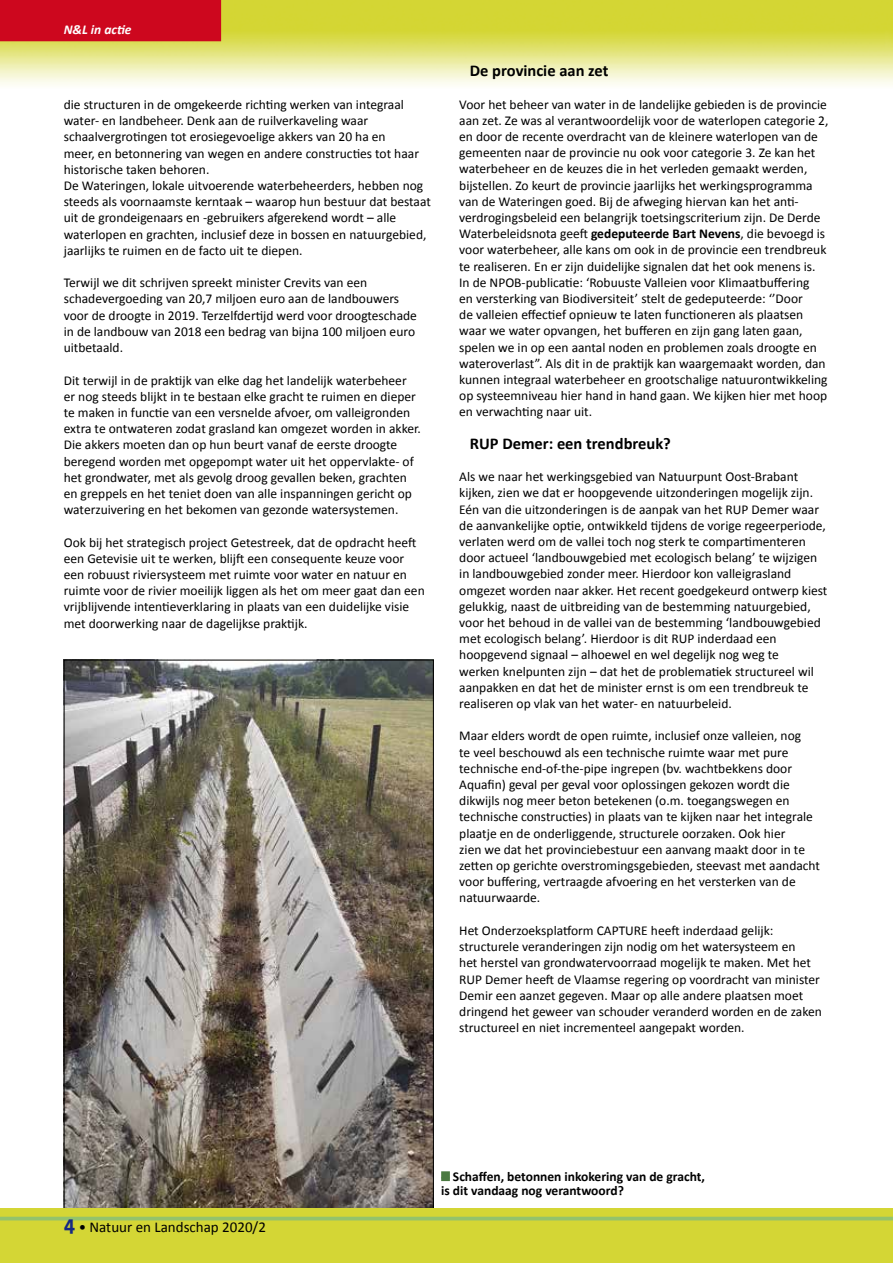
<style>
.page{position:relative;width:893px;height:1263px;background:#fff}
.page>*{position:absolute;margin:0;border:0;box-sizing:border-box;transform-origin:0 0}
.t1{font:700 16.5px "Calibri";color:#000}
.t2{font:15px "Calibri";color:#000}
.t3{font:13.5px/16.2px "Calibri";color:#000}
.t4{font:700 13.5px/14.2px "Calibri";color:#000}
.t5{font:italic 700 13.5px "Calibri";color:#fff}
.s1{font-weight:700}
.s2{font-family:"The Sans Office";font-weight:700;font-size:21px;color:#162983}
.s3{color:#4b7941}
</style>
<div class="page">
<img style="left:0;top:0;width:893px;height:86px">
<img style="left:66px;top:662px;width:366px;height:547px">
<div style="left:0;top:1209px;width:893px;height:54px;background:#d4d635"></div>
<hr style="left:0;top:1217px;width:893px;height:3px;background:#93c36c">
<div style="left:441px;top:1171px;width:9px;height:10px;background:#4b7941"></div>
<div style="left:0;top:0;width:221px;height:41px;background:#cd071e"></div>
<p class="t5" style="left:64px;top:21px;width:69px">N&amp;L in actie</p>
<p class="t3" style="left:64px;top:96px;width:369px">die structuren in de omgekeerde richting werken van integraal water- en landbeheer. Denk aan de ruilverkaveling waar schaalvergrotingen tot erosiegevoelige akkers van 20 ha en<br>meer, en betonnering van wegen en andere constructies tot haar historische taken behoren.<br>De Wateringen, lokale uitvoerende waterbeheerders, hebben nog steeds als voornaamste kerntaak – waarop hun bestuur dat bestaat uit de grondeigenaars en -gebruikers afgerekend wordt – alle waterlopen en grachten, inclusief deze in bossen en natuurgebied, jaarlijks te ruimen en de facto uit te diepen.</p>
<p class="t3" style="left:64px;top:274px;width:355px">Terwijl we dit schrijven spreekt minister Crevits van een schadevergoeding van 20,7 miljoen euro aan de landbouwers voor de droogte in 2019. Terzelfdertijd werd voor droogteschade in de landbouw van 2018 een bedrag van bijna 100 miljoen euro uitbetaald.</p>
<p class="t3" style="left:64px;top:371px;width:359px">Dit terwijl in de praktijk van elke dag het landelijk waterbeheer er nog steeds blijkt in te bestaan elke gracht te ruimen en dieper te maken in functie van een versnelde afvoer, om valleigronden extra te ontwateren zodat grasland kan omgezet worden in akker.<br>Die akkers moeten dan op hun beurt vanaf de eerste droogte beregend worden met opgepompt water uit het oppervlakte- of het grondwater, met als gevolg droog gevallen beken, grachten en greppels en het teniet doen van alle inspanningen gericht op waterzuivering en het bekomen van gezonde watersystemen.</p>
<p class="t3" style="left:64px;top:533px;width:362px">Ook bij het strategisch project Getestreek, dat de opdracht heeft een Getevisie uit te werken, blijft een consequente keuze voor een robuust riviersysteem met ruimte voor water en natuur en ruimte voor de rivier moeilijk liggen als het om meer gaat dan een vrijblijvende intentieverklaring in plaats van een duidelijke visie met doorwerking naar de dagelijkse praktijk.</p>
<p class="t1" style="left:470px;top:60px;width:140px">De provincie aan zet</p>
<p class="t3" style="left:459px;top:95px;width:371px">Voor het beheer van water in de landelijke gebieden is de provincie aan zet. Ze was al verantwoordelijk voor de waterlopen categorie 2, en door de recente overdracht van de kleinere waterlopen van de gemeenten naar de provincie nu ook voor categorie 3. Ze kan het waterbeheer en de keuzes die in het verleden gemaakt werden, bijstellen. Zo keurt de provincie jaarlijks het werkingsprogramma van de Wateringen goed. Bij de afweging hiervan kan het anti&shy;verdrogingsbeleid een belangrijk toetsingscriterium zijn. De Derde Waterbeleidsnota geeft <span class="s1">gedeputeerde Bart Nevens</span>, die bevoegd is voor waterbeheer, alle kans om ook in de provincie een trendbreuk te realiseren. En er zijn duidelijke signalen dat het ook menens is.<br>In de NPOB-publicatie: ‘Robuuste Valleien voor Klimaatbuffering<br>en versterking van Biodiversiteit’ stelt de gedeputeerde: ‘’Door<br>de valleien effectief opnieuw te laten functioneren als plaatsen waar we water opvangen, het bufferen en zijn gang laten gaan, spelen we in op een aantal noden en problemen zoals droogte en wateroverlast”. Als dit in de praktijk kan waargemaakt worden, dan kunnen integraal waterbeheer en grootschalige natuurontwikkeling op systeemniveau hier hand in hand gaan. We kijken hier met hoop en verwachting naar uit.</p>
<p class="t1" style="left:470px;top:433px;width:203px">RUP Demer: een trendbreuk?</p>
<p class="t3" style="left:459px;top:468px;width:370px">Als we naar het werkingsgebied van Natuurpunt Oost-Brabant kijken, zien we dat er hoopgevende uitzonderingen mogelijk zijn.<br>Eén van die uitzonderingen is de aanpak van het RUP Demer waar de aanvankelijke optie, ontwikkeld tijdens de vorige regeerperiode, verlaten werd om de vallei toch nog sterk te compartimenteren door actueel ‘landbouwgebied met ecologisch belang’ te wijzigen in landbouwgebied zonder meer. Hierdoor kon valleigrasland omgezet worden naar akker. Het recent goedgekeurd ontwerp kiest gelukkig, naast de uitbreiding van de bestemming natuurgebied, voor het behoud in de vallei van de bestemming ‘landbouwgebied met ecologisch belang’. Hierdoor is dit RUP inderdaad een hoopgevend signaal – alhoewel en wel degelijk nog weg te<br>werken knelpunten zijn – dat het de problematiek structureel wil aanpakken en dat het de minister ernst is om een trendbreuk te realiseren op vlak van het water- en natuurbeleid.</p>
<p class="t3" style="left:459px;top:727px;width:362px">Maar elders wordt de open ruimte, inclusief onze valleien, nog<br>te veel beschouwd als een technische ruimte waar met pure technische end-of-the-pipe ingrepen (bv. wachtbekkens door Aquafin) geval per geval voor oplossingen gekozen wordt die dikwijls nog meer beton betekenen (o.m. toegangswegen en technische constructies) in plaats van te kijken naar het integrale plaatje en de onderliggende, structurele oorzaken. Ook hier<br>zien we dat het provinciebestuur een aanvang maakt door in te zetten op gerichte overstromingsgebieden, steevast met aandacht voor buffering, vertraagde afvoering en het versterken van de natuurwaarde.</p>
<p class="t3" style="left:459px;top:922px;width:364px">Het Onderzoeksplatform CAPTURE heeft inderdaad gelijk: structurele veranderingen zijn nodig om het watersysteem en<br>het herstel van grondwatervoorraad mogelijk te maken. Met het RUP Demer heeft de Vlaamse regering op voordracht van minister Demir een aanzet gegeven. Maar op alle andere plaatsen moet dringend het geweer van schouder veranderd worden en de zaken structureel en niet incrementeel aangepakt worden.</p>
<p class="t2" style="left:64px;top:1217px;width:204px"><span class="s2">4</span> • Natuur en Landschap 2020/2</p>
<p class="t4" style="left:441px;top:1168px;width:265px"><span class="s3">--</span> Schaffen, betonnen inkokering van de gracht, is dit vandaag nog verantwoord?</p>
</div>
